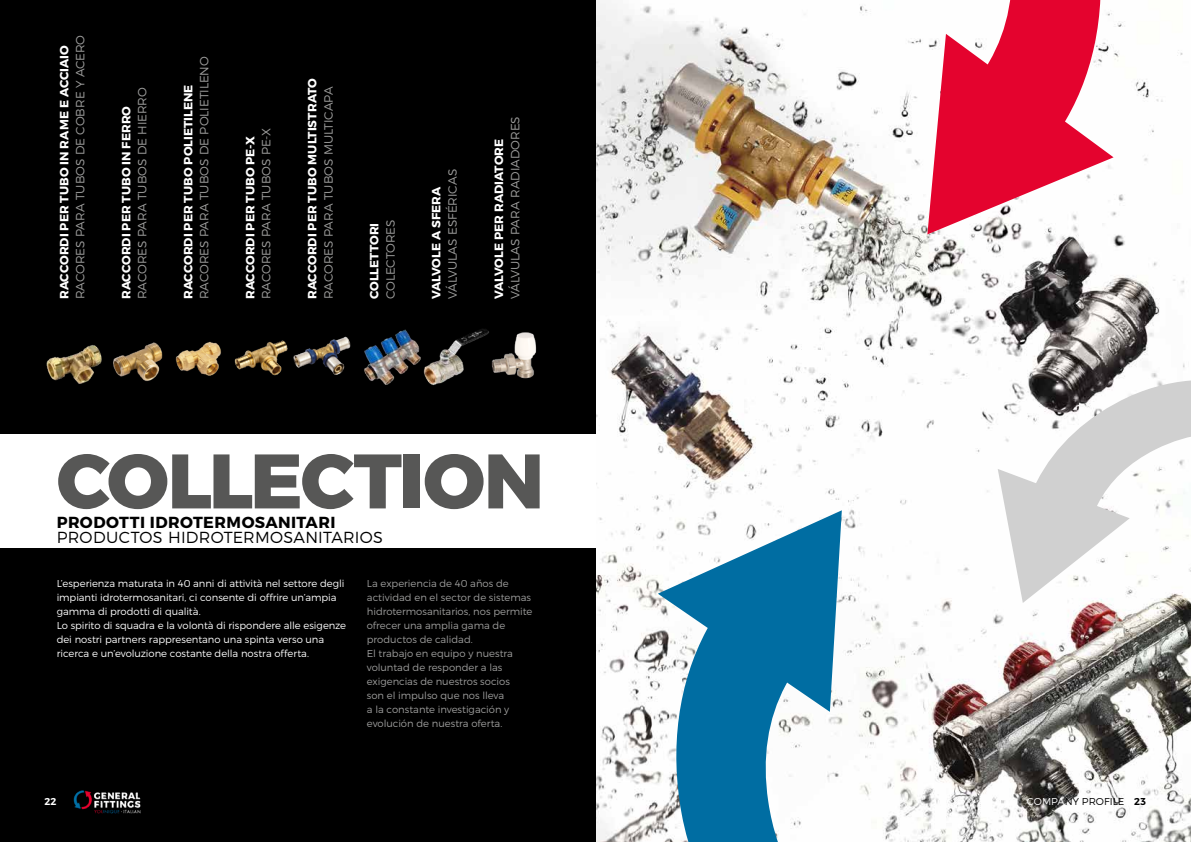
<style>
.page{position:relative;width:1191px;height:842px;background:#fff}
.page>*{position:absolute;margin:0;border:0;box-sizing:border-box;transform-origin:0 0}
.t1{font:800 77px "Montserrat";letter-spacing:-.03em;color:#575756}
.t2{font:300 16px "Montserrat";letter-spacing:.015em;color:#000}
.t3{font:700 16px "Montserrat";letter-spacing:.025em;color:#000}
.t4{font:300 12px "Montserrat";letter-spacing:-.005em;color:#9d9d9c}
.t5{font:700 12px "Montserrat";color:#fff}
.t6{font:300 10px/14px "Montserrat";letter-spacing:-.005em;color:#fff}
.t7{font:300 10px/14px "Montserrat";letter-spacing:-.005em;color:#9d9d9c}
.t8{font:300 10px "Montserrat";color:#000}
.t9{font:600 10px "Montserrat";color:#fff}
.s1{color:#fff}
.s2{font-weight:600}
</style>
<div class="page">
<img style="left:595px;top:0;width:596px;height:842px">
<div style="left:0;top:0;width:595px;height:842px;background:#000"></div>
<svg style="left:747px;top:0;width:366px;height:234px"></svg>
<svg style="left:997px;top:374px;width:194px;height:229px"></svg>
<svg style="left:658px;top:510px;width:379px;height:332px"></svg>
<div style="left:0;top:435px;width:595px;height:113px;background:#fff"></div>
<img style="left:46px;top:345px;width:55px;height:39px">
<img style="left:101px;top:342px;width:62px;height:39px">
<img style="left:175px;top:341px;width:46px;height:35px">
<img style="left:234px;top:340px;width:54px;height:36px">
<img style="left:293px;top:336px;width:58px;height:39px">
<img style="left:364px;top:329px;width:57px;height:56px">
<img style="left:423px;top:335px;width:44px;height:51px">
<img style="left:467px;top:329px;width:70px;height:50px">
<img style="left:73px;top:790px;width:68px;height:24px">
<p class="t5" style="left:57px;top:299px;width:256px;rotate:-90deg">RACCORDI PER TUBO IN RAME E ACCIAIO</p>
<p class="t4" style="left:73px;top:299px;width:266px;rotate:-90deg">RACORES PARA TUBOS DE COBRE Y ACERO</p>
<p class="t4" style="left:197px;top:299px;width:244px;rotate:-90deg">RACORES PARA TUBOS DE POLIETILENO</p>
<p class="t4" style="left:135px;top:299px;width:214px;rotate:-90deg">RACORES PARA TUBOS DE HIERRO</p>
<p class="t5" style="left:181px;top:299px;width:216px;rotate:-90deg">RACCORDI PER TUBO POLIETILENE</p>
<p class="t5" style="left:119px;top:299px;width:195px;rotate:-90deg">RACCORDI PER TUBO IN FERRO</p>
<p class="t5" style="left:243px;top:299px;width:165px;rotate:-90deg">RACCORDI PER TUBO PE-X</p>
<p class="t4" style="left:259px;top:299px;width:173px;rotate:-90deg">RACORES PARA TUBOS PE-X</p>
<p class="t5" style="left:305px;top:299px;width:223px;rotate:-90deg">RACCORDI PER TUBO MULTISTRATO</p>
<p class="t4" style="left:321px;top:299px;width:214px;rotate:-90deg">RACORES PARA TUBOS MULTICAPA</p>
<p class="t5" style="left:367px;top:299px;width:78px;rotate:-90deg">COLLETTORI</p>
<p class="t4" style="left:383px;top:299px;width:81px;rotate:-90deg">COLECTORES</p>
<p class="t4" style="left:445px;top:299px;width:132px;rotate:-90deg">VÁLVULAS ESFÉRICAS</p>
<p class="t5" style="left:429px;top:299px;width:114px;rotate:-90deg">VALVOLE A SFERA</p>
<p class="t4" style="left:508px;top:299px;width:185px;rotate:-90deg">VÁLVULAS PARA RADIADORES</p>
<p class="t5" style="left:491px;top:299px;width:162px;rotate:-90deg">VALVOLE PER RADIATORE</p>
<h1 class="t1" style="left:57px;top:433px;width:489px">COLLECTION</h1>
<h2 class="t3" style="left:57px;top:512px;width:280px">PRODOTTI IDROTERMOSANITARI</h2>
<h2 class="t2" style="left:57px;top:527px;width:328px">PRODUCTOS HIDROTERMOSANITARIOS</h2>
<p class="t7" style="left:367px;top:576px;width:167px">La experiencia de 40 años de actividad en el sector de sistemas hidrotermosanitarios, nos permite ofrecer una amplia gama de productos de calidad.<br>El trabajo en equipo y nuestra voluntad de responder a las exigencias de nuestros socios<br>son el impulso que nos lleva<br>a la constante investigación y evolución de nuestra oferta.</p>
<p class="t6" style="left:57px;top:576px;width:291px">L’esperienza maturata in 40 anni di attività nel settore degli impianti idrotermosanitari, ci consente di offrire un’ampia gamma di prodotti di qualità.<br>Lo spirito di squadra e la volontà di rispondere alle esigenze dei nostri partners rappresentano una spinta verso una ricerca e un’evoluzione costante della nostra offerta.</p>
<p class="t9" style="left:45px;top:795px;width:13px">22</p>
<p class="t8" style="left:1026px;top:795px;width:120px"><span class="s1">COMPA</span>NY PROFILE <span class="s2">23</span></p>
</div>
